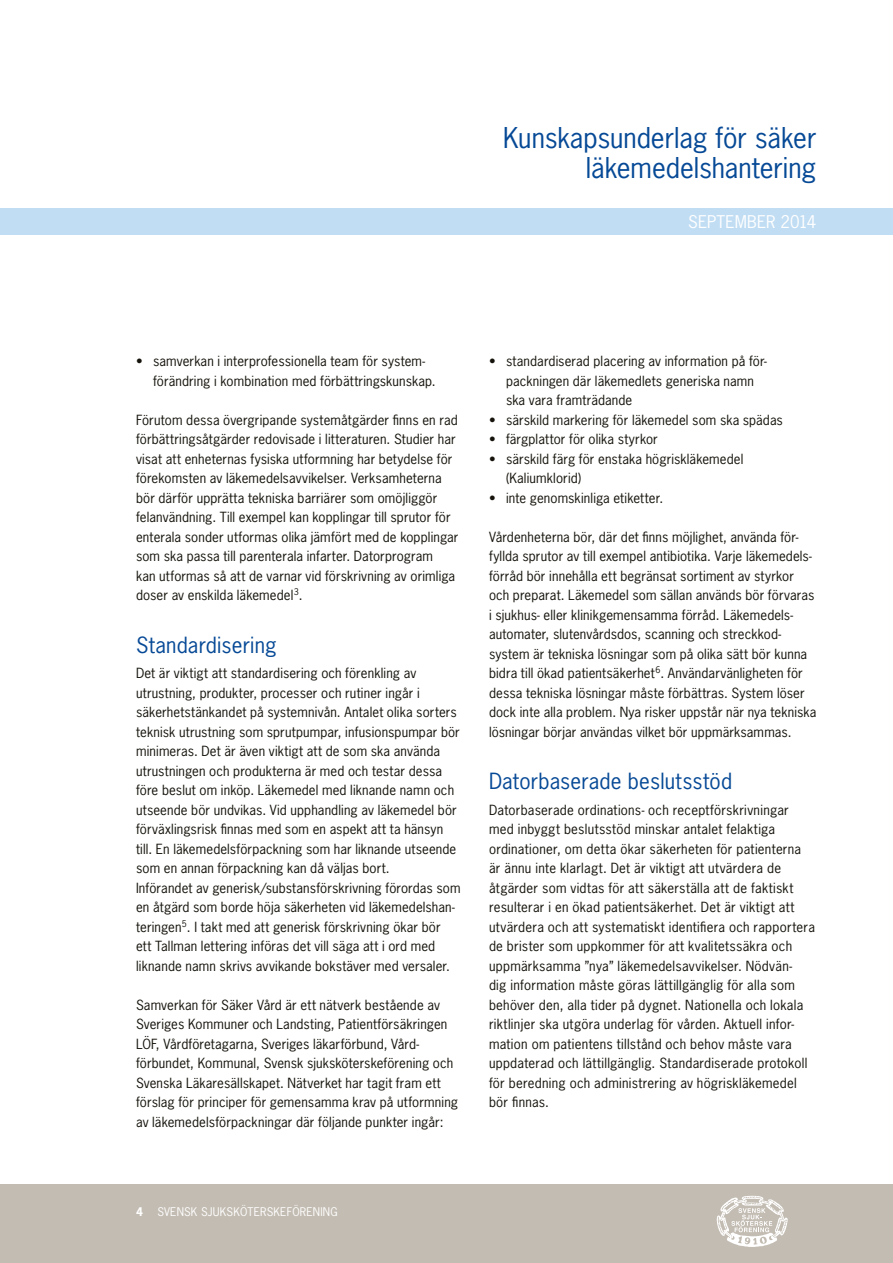
<style>
.page{position:relative;width:893px;height:1263px;background:#fff}
.page>*{position:absolute;margin:0;border:0;box-sizing:border-box;transform-origin:0 0}
.t1{font:27px/30px "News Gothic";letter-spacing:-.005em;color:#064996;text-align:right}
.t2{font:21px "News Gothic Std";letter-spacing:.01em;color:#064996}
.t3{font:16.5px "News Gothic Std";letter-spacing:-.005em;color:#fff}
.t4{font:13.2px/19.5px "News Gothic Std";letter-spacing:.01em;color:#15130b}
.t5{font:11.25px "News Gothic Std";letter-spacing:.015em;color:#fff}
.t6{font:700 11.25px "News Gothic Std";color:#fff}
</style>
<div class="page">
<div style="left:0;top:1184px;width:893px;height:79px;background:#c3bcb2"></div>
<div style="left:0;top:208px;width:893px;height:27px;background:#c1ddf3"></div>
<svg style="left:717px;top:1196px;width:71px;height:51px"></svg>
<h1 class="t1" style="left:503px;top:123px;width:315px">Kunskapsunderlag för säker läkemedelshantering</h1>
<p class="t3" style="left:688px;top:211px;width:130px">SEPTEMBER 2014</p>
<p class="t4" style="left:136px;top:351px;width:301px;text-align:right">• samverkan i interprofessionella team för system-- förändring i kombination med förbättringskunskap.</p>
<p class="t4" style="left:136px;top:410px;width:324px">Förutom dessa övergripande systemåtgärder finns en rad förbättringsåtgärder redovisade i litteraturen. Studier har visat att enheternas fysiska utformning har betydelse för förekomsten av läkemedelsavvikelser. Verksamheterna bör därför upprätta tekniska barriärer som omöjliggör felanvändning. Till exempel kan kopplingar till sprutor för enterala sonder utformas olika jämfört med de kopplingar som ska passa till parenterala infarter. Datorprogram<br>kan utformas så att de varnar vid förskrivning av orimliga doser av enskilda läkemedel<sup>3</sup>.</p>
<h2 class="t2" style="left:136px;top:631px;width:142px">Standardisering</h2>
<p class="t4" style="left:136px;top:663px;width:326px">Det är viktigt att standardisering och förenkling av utrustning, produkter, processer och rutiner ingår i säkerhetstänkandet på systemnivån. Antalet olika sorters teknisk utrustning som sprutpumpar, infusionspumpar bör minimeras. Det är även viktigt att de som ska använda utrustningen och produkterna är med och testar dessa före beslut om inköp. Läkemedel med liknande namn och utseende bör undvikas. Vid upphandling av läkemedel bör förväxlingsrisk finnas med som en aspekt att ta hänsyn till. En läkemedelsförpackning som har liknande utseende som en annan förpackning kan då väljas bort.<br>Införandet av generisk/substansförskrivning förordas som en åtgärd som borde höja säkerheten vid läkemedelshan&shy;teringen<sup>5</sup>. I takt med att generisk förskrivning ökar bör<br>ett Tallman lettering införas det vill säga att i ord med liknande namn skrivs avvikande bokstäver med versaler.</p>
<p class="t4" style="left:136px;top:995px;width:324px">Samverkan för Säker Vård är ett nätverk bestående av Sveriges Kommuner och Landsting, Patientförsäkringen LÖF, Vårdföretagarna, Sveriges läkarförbund, Vård&shy;förbundet, Kommunal, Svensk sjuksköterskeförening och Svenska Läkaresällskapet. Nätverket har tagit fram ett förslag för principer för gemensamma krav på utformning av läkemedelsförpackningar där följande punkter ingår:</p>
<p class="t4" style="left:506px;top:351px;width:272px;text-indent:-17px">• standardiserad placering av information på för-- packningen där läkemedlets generiska namn ska vara framträdande</p>
<p class="t4" style="left:489px;top:410px;width:295px">• särskild markering för läkemedel som ska spädas</p>
<p class="t4" style="left:489px;top:429px;width:170px">• färgplattor för olika styrkor</p>
<p class="t4" style="left:506px;top:449px;width:239px;text-indent:-17px">• särskild färg för enstaka högriskläkemedel (Kaliumklorid)</p>
<p class="t4" style="left:489px;top:488px;width:176px">• inte genomskinliga etiketter.</p>
<p class="t4" style="left:489px;top:527px;width:329px">Vårdenheterna bör, där det finns möjlighet, använda för&shy;fyllda sprutor av till exempel antibiotika. Varje läkemedels&shy;förråd bör innehålla ett begränsat sortiment av styrkor och preparat. Läkemedel som sällan används bör förvaras i sjukhus- eller klinikgemensamma förråd. Läkemedels&shy;automater, slutenvårdsdos, scanning och streckkod&shy;system är tekniska lösningar som på olika sätt bör kunna bidra till ökad patientsäkerhet<sup>6</sup>. Användarvänligheten för dessa tekniska lösningar måste förbättras. System löser dock inte alla problem. Nya risker uppstår när nya tekniska lösningar börjar användas vilket bör uppmärksammas.</p>
<h2 class="t2" style="left:489px;top:768px;width:245px">Datorbaserade beslutsstöd</h2>
<p class="t4" style="left:489px;top:800px;width:327px">Datorbaserade ordinations- och receptförskrivningar med inbyggt beslutsstöd minskar antalet felaktiga ordinationer, om detta ökar säkerheten för patienterna är ännu inte klarlagt. Det är viktigt att utvärdera de åtgärder som vidtas för att säkerställa att de faktiskt resulterar i en ökad patientsäkerhet. Det är viktigt att utvärdera och att systematiskt identifiera och rapportera de brister som uppkommer för att kvalitetssäkra och uppmärksamma ”nya” läkemedelsavvikelser. Nödvän-<br>dig information måste göras lättillgänglig för alla som behöver den, alla tider på dygnet. Nationella och lokala riktlinjer ska utgöra underlag för vården. Aktuell infor&shy;mation om patientens tillstånd och behov måste vara uppdaterad och lättillgänglig. Standardiserade protokoll för beredning och administrering av högriskläkemedel bör finnas.</p>
<p class="t6" style="left:136px;top:1204px;width:8px">4</p>
<p class="t5" style="left:157px;top:1204px;width:182px">SVENSK SJUKSKÖTERSKEFÖRENING</p>
</div>
